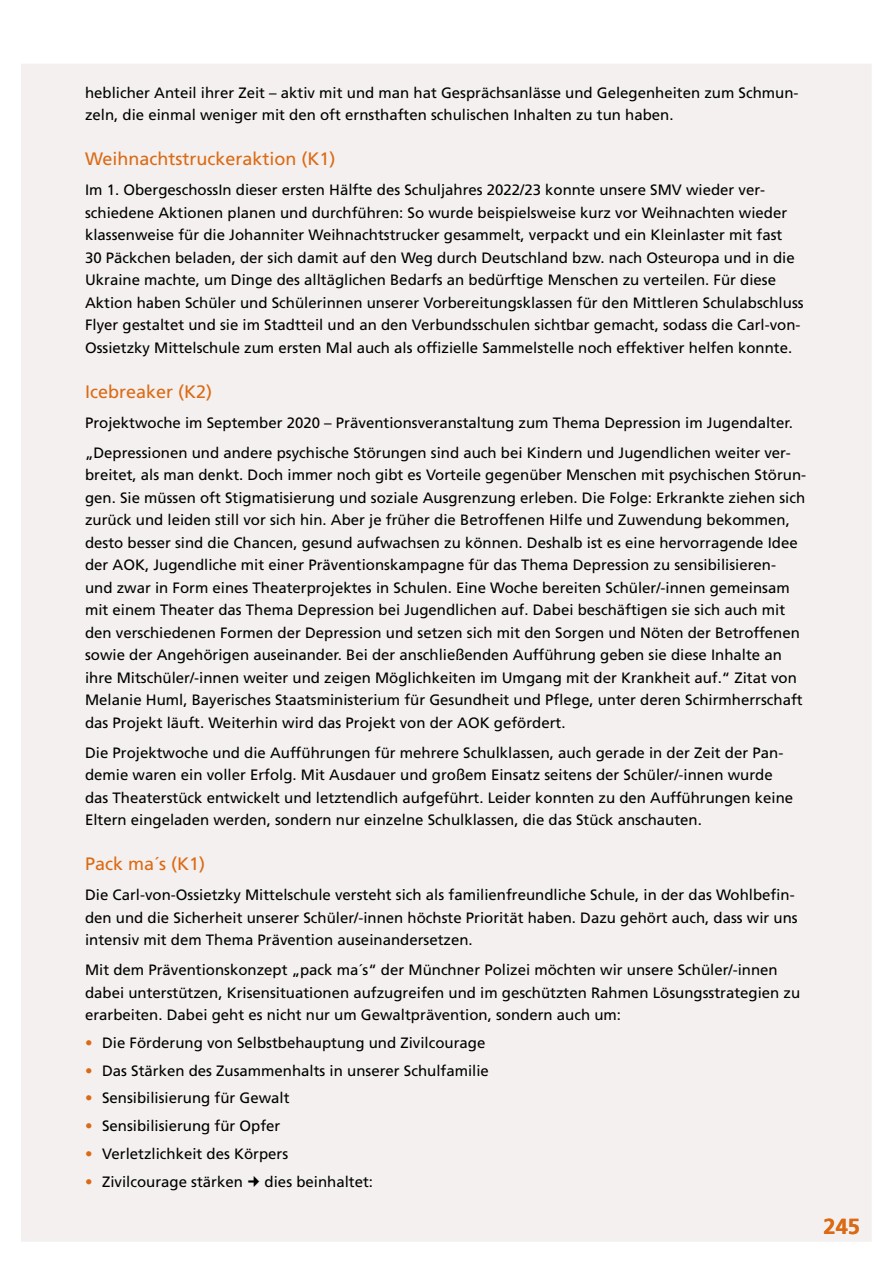
<style>
.page{position:relative;width:893px;height:1263px;background:#fff}
.page>*{position:absolute;margin:0;border:0;box-sizing:border-box;transform-origin:0 0}
.t1{font:700 21.75px "Frutiger LT Std";color:#dc6a14}
.t2{font:18px "Frutiger LT Std";color:#dc6a14}
.t3{font:15px/22.5px "Frutiger LT Std";color:#000}
.s1{font-weight:700;color:#dc6a14}
</style>
<div class="page">
<div style="left:21px;top:64px;width:851px;height:1178px;background:#f3f0ef"></div>
<svg style="left:248px;top:1175px;width:11px;height:12px"></svg>
<p class="t3" style="left:85px;top:81px;width:715px">heblicher Anteil ihrer Zeit – aktiv mit und man hat Gesprächsanlässe und Gelegenheiten zum Schmun&shy;zeln, die einmal weniger mit den oft ernsthaften schulischen Inhalten zu tun haben.</p>
<p class="t2" style="left:85px;top:148px;width:252px">Weihnachtstruckeraktion (K1)</p>
<p class="t3" style="left:85px;top:179px;width:720px">Im 1. ObergeschossIn dieser ersten Hälfte des Schuljahres 2022/23 konnte unsere SMV wieder ver&shy;schiedene Aktionen planen und durchführen: So wurde beispielsweise kurz vor Weihnachten wieder klassenweise für die Johanniter Weihnachtstrucker gesammelt, verpackt und ein Kleinlaster mit fast<br>30 Päckchen beladen, der sich damit auf den Weg durch Deutschland bzw. nach Osteuropa und in die Ukraine machte, um Dinge des alltäglichen Bedarfs an bedürftige Menschen zu verteilen. Für diese Aktion haben Schüler und Schülerinnen unserer Vorbereitungsklassen für den Mittleren Schulabschluss Flyer gestaltet und sie im Stadtteil und an den Verbundsschulen sichtbar gemacht, sodass die Carl-von-Ossietzky Mittelschule zum ersten Mal auch als offizielle Sammelstelle noch effektiver helfen konnte.</p>
<p class="t2" style="left:85px;top:381px;width:129px">Icebreaker (K2)</p>
<p class="t3" style="left:85px;top:407px;width:709px;line-height:30px">Projektwoche im September 2020 – Präventionsveranstaltung zum Thema Depression im Jugendalter. „Depressionen und andere psychische Störungen sind auch bei Kindern und Jugendlichen weiter ver-</p>
<p class="t3" style="left:85px;top:464px;width:723px">breitet, als man denkt. Doch immer noch gibt es Vorteile gegenüber Menschen mit psychischen Störun&shy;gen. Sie müssen oft Stigmatisierung und soziale Ausgrenzung erleben. Die Folge: Erkrankte ziehen sich zurück und leiden still vor sich hin. Aber je früher die Betroffenen Hilfe und Zuwendung bekommen, desto besser sind die Chancen, gesund aufwachsen zu können. Deshalb ist es eine hervorragende Idee der AOK, Jugendliche mit einer Präventionskampagne für das Thema Depression zu sensibilisieren&shy;und zwar in Form eines Theaterprojektes in Schulen. Eine Woche bereiten Schüler/-innen gemeinsam mit einem Theater das Thema Depression bei Jugendlichen auf. Dabei beschäftigen sie sich auch mit den verschiedenen Formen der Depression und setzen sich mit den Sorgen und Nöten der Betroffenen sowie der Angehörigen auseinander. Bei der anschließenden Aufführung geben sie diese Inhalte an ihre Mitschüler/-innen weiter und zeigen Möglichkeiten im Umgang mit der Krankheit auf.“ Zitat von Melanie Huml, Bayerisches Staatsministerium für Gesundheit und Pflege, unter deren Schirmherrschaft das Projekt läuft. Weiterhin wird das Projekt von der AOK gefördert.</p>
<p class="t3" style="left:85px;top:741px;width:710px">Die Projektwoche und die Aufführungen für mehrere Schulklassen, auch gerade in der Zeit der Pan&shy;demie waren ein voller Erfolg. Mit Ausdauer und großem Einsatz seitens der Schüler/-innen wurde das Theaterstück entwickelt und letztendlich aufgeführt. Leider konnten zu den Aufführungen keine Eltern eingeladen werden, sondern nur einzelne Schulklassen, die das Stück anschauten.</p>
<p class="t2" style="left:85px;top:853px;width:122px">Pack ma´s (K1)</p>
<p class="t3" style="left:85px;top:884px;width:714px">Die Carl-von-Ossietzky Mittelschule versteht sich als familienfreundliche Schule, in der das Wohlbefin&shy;den und die Sicherheit unserer Schüler/-innen höchste Priorität haben. Dazu gehört auch, dass wir uns intensiv mit dem Thema Prävention auseinandersetzen.</p>
<p class="t3" style="left:85px;top:959px;width:717px">Mit dem Präventionskonzept „pack ma´s“ der Münchner Polizei möchten wir unsere Schüler/-innen dabei unterstützen, Krisensituationen aufzugreifen und im geschützten Rahmen Lösungsstrategien zu erarbeiten. Dabei geht es nicht nur um Gewaltprävention, sondern auch um:</p>
<p class="t3" style="left:85px;top:1031px;width:402px"><span class="s1">•</span> Die Förderung von Selbstbehauptung und Zivilcourage</p>
<p class="t3" style="left:85px;top:1059px;width:405px"><span class="s1">•</span> Das Stärken des Zusammenhalts in unserer Schulfamilie</p>
<p class="t3" style="left:85px;top:1087px;width:206px"><span class="s1">•</span> Sensibilisierung für Gewalt</p>
<p class="t3" style="left:85px;top:1115px;width:197px"><span class="s1">•</span> Sensibilisierung für Opfer</p>
<p class="t3" style="left:85px;top:1142px;width:205px"><span class="s1">•</span> Verletzlichkeit des Körpers</p>
<p class="t3" style="left:85px;top:1170px;width:159px"><span class="s1">•</span> Zivilcourage stärken</p>
<p class="t3" style="left:265px;top:1170px;width:110px">dies beinhaltet:</p>
<h1 class="t1" style="left:824px;top:1213px;width:38px">245</h1>
</div>
